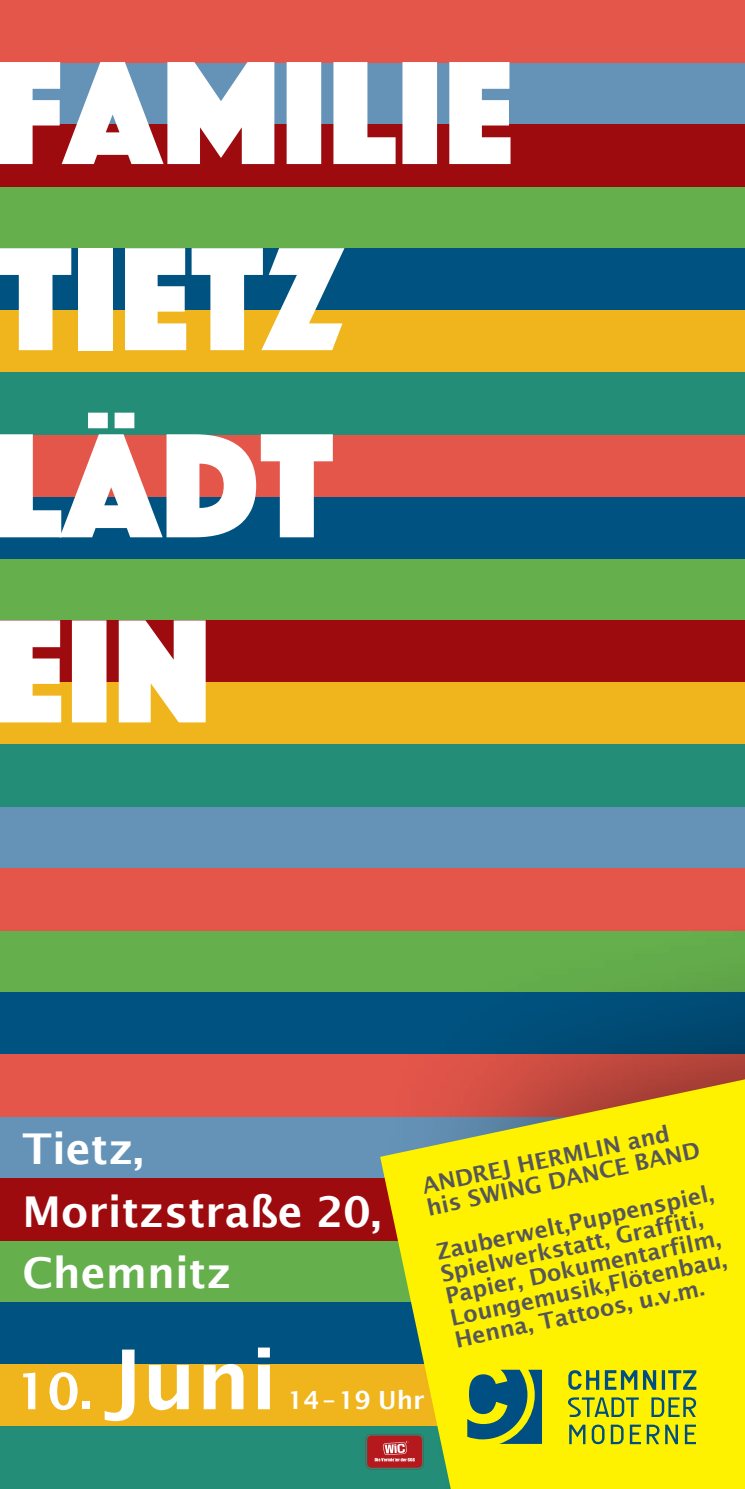
<style>
.page{position:relative;width:745px;height:1489px;background:#fff}
.page>*{position:absolute;margin:0;border:0;box-sizing:border-box;transform-origin:0 0}
.t1{font:600 82.5px "Lucida Sans";color:#fff}
.t2{font:600 42.5px/62px "Lucida Sans";color:#fff}
.t3{font:600 25px "Lucida Sans";color:#fff}
.t4{font:600 22.5px/22.5px "Lucida Sans";color:#565659}
.s1{font-size:50px}
</style>
<div class="page">
<div style="left:0;top:1240px;width:744px;height:62px;background:#65af4d"></div>
<div style="left:0;top:186px;width:744px;height:62px;background:#65af4d"></div>
<div style="left:0;top:930px;width:744px;height:62px;background:#65af4d"></div>
<div style="left:0;top:558px;width:744px;height:62px;background:#65af4d"></div>
<div style="left:0;top:1116px;width:744px;height:62px;background:#6593b8"></div>
<div style="left:0;top:62px;width:744px;height:62px;background:#6593b8"></div>
<div style="left:0;top:806px;width:744px;height:62px;background:#6593b8"></div>
<div style="left:0;top:992px;width:744px;height:62px;background:#005381"></div>
<div style="left:0;top:1302px;width:744px;height:62px;background:#005381"></div>
<div style="left:0;top:248px;width:744px;height:62px;background:#005381"></div>
<div style="left:0;top:496px;width:744px;height:62px;background:#005381"></div>
<div style="left:0;top:1178px;width:744px;height:62px;background:#9e0b0f"></div>
<div style="left:0;top:124px;width:744px;height:62px;background:#9e0b0f"></div>
<div style="left:0;top:620px;width:744px;height:62px;background:#9e0b0f"></div>
<div style="left:0;top:1364px;width:744px;height:62px;background:#f0b51c"></div>
<div style="left:0;top:310px;width:744px;height:62px;background:#f0b51c"></div>
<div style="left:0;top:682px;width:744px;height:62px;background:#f0b51c"></div>
<div style="left:0;top:1054px;width:744px;height:62px;background:#e4564a"></div>
<div style="left:0;top:0;width:744px;height:62px;background:#e4564a"></div>
<div style="left:0;top:434px;width:744px;height:62px;background:#e4564a"></div>
<div style="left:0;top:868px;width:744px;height:62px;background:#e4564a"></div>
<div style="left:0;top:1426px;width:744px;height:62px;background:#238d77"></div>
<div style="left:0;top:372px;width:744px;height:62px;background:#238d77"></div>
<div style="left:0;top:744px;width:744px;height:62px;background:#238d77"></div>
<div style="left:370px;top:885px;width:374px;height:603px;background:#000;opacity:.5"></div>
<svg style="left:380px;top:1079px;width:364px;height:409px;background:#ebd910"></svg>
<svg style="left:0;top:620px;width:205px;height:102px"></svg>
<svg style="left:0;top:412px;width:332px;height:125px"></svg>
<svg style="left:0;top:248px;width:71px;height:102px"></svg>
<div style="left:78px;top:248px;width:35px;height:102px;background:#fff"></div>
<svg style="left:125px;top:248px;width:219px;height:102px"></svg>
<svg style="left:0;top:62px;width:510px;height:102px;fill:#fff"></svg>
<svg style="left:365px;top:1433px;width:58px;height:36px;background:#a74242"></svg>
<svg style="left:568px;top:1369px;width:128px;height:20px;background:#9ab133"></svg>
<svg style="left:567px;top:1397px;width:128px;height:19px;background:#afbf28"></svg>
<svg style="left:569px;top:1424px;width:126px;height:19px;background:#abbc2a"></svg>
<svg style="left:467px;top:1369px;width:74px;height:74px;background:#4f815a"></svg>
<h2 class="t2" style="left:23px;top:1117px;width:360px">Tietz,<br>Moritzstraße 20,<br>Chemnitz</h2>
<p class="t4" style="left:419px;top:1174px;width:280px;rotate:-12deg">ANDREJ HERMLIN and his SWING DANCE BAND</p>
<p class="t4" style="left:433px;top:1240px;width:284px;rotate:-12deg">Zauberwelt,Puppenspiel,<br>Spielwerkstatt, Graffiti,<br>Papier, Dokumentarfilm,<br>Loungemusik,Flötenbau,<br>Henna, Tattoos, u.v.m.</p>
<h1 class="t1" style="left:16px;top:1332px;width:263px"><span class="s1">10.</span> Juni</h1>
<p class="t3" style="left:287px;top:1385px;width:138px">14–19 Uhr</p>
</div>
